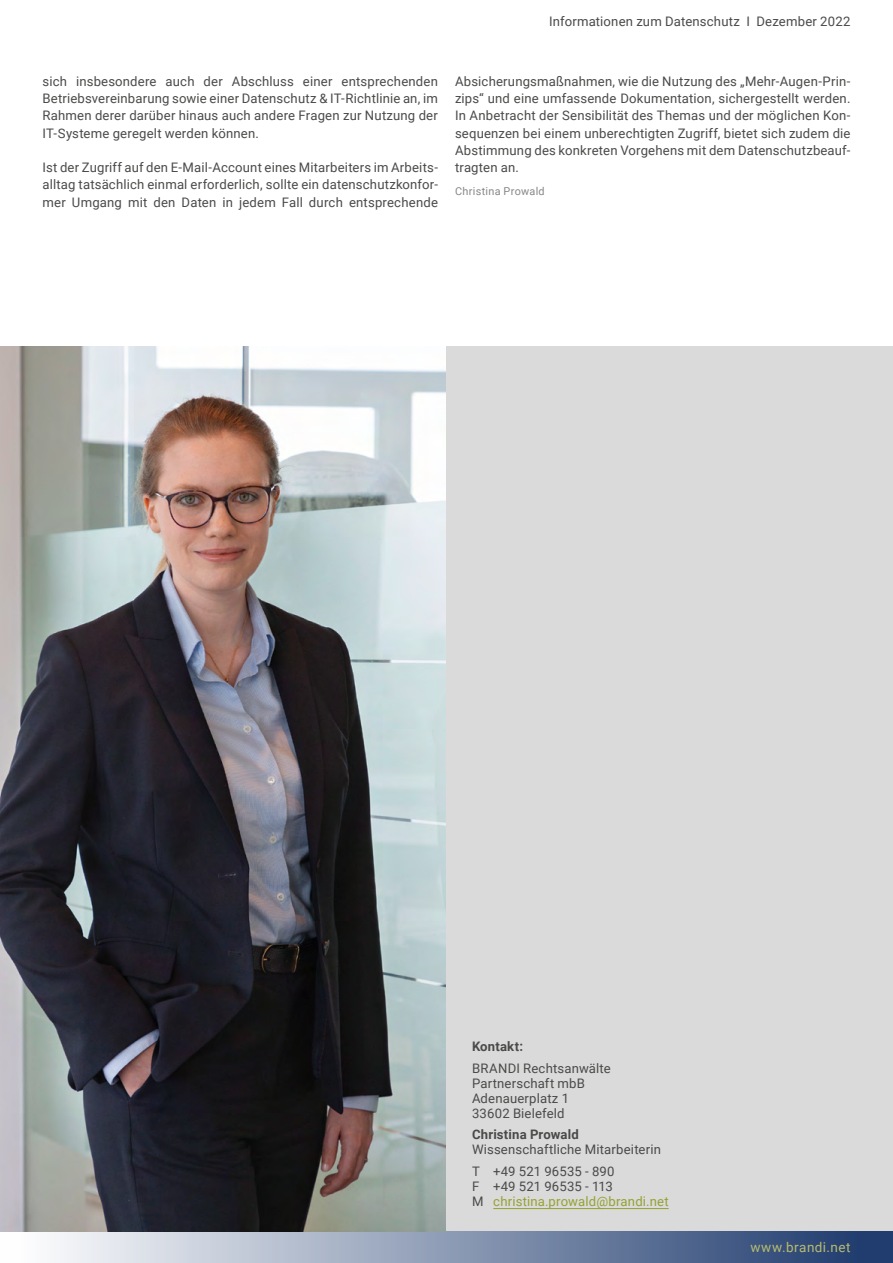
<style>
.page{position:relative;width:893px;height:1263px;background:#fff}
.page>*{position:absolute;margin:0;border:0;box-sizing:border-box;transform-origin:0 0}
.t1{font:13.5px "Roboto";letter-spacing:.035em;color:#b8bb6e}
.Fließtext{font:13.2px/17.2px "Roboto";letter-spacing:.015em;color:#4a4a49;text-align:justify}
.Kontaktdaten{font:13.2px/15px "Roboto";letter-spacing:.01em;color:#4a4a49}
.Kontaktdaten-2{font:700 13.2px "Roboto";letter-spacing:.015em;color:#4a4a49}
.Autorenname_unter_Te{font:10.8px "Roboto";letter-spacing:.025em;color:#878787}
.s1{font-weight:700}
.s2{color:#96a132}
</style>
<div class="page">
<div style="left:0;top:1231px;width:893px;height:32px;background:linear-gradient(to right,#fff,#19366a)"></div>
<img style="left:0;top:347px;width:446px;height:884px">
<div style="left:446px;top:347px;width:447px;height:884px;background:#dadada"></div>
<hr style="left:493px;top:1208px;width:176px;height:1px;background:#96a132">
<p class="Fließtext" style="left:549px;top:12px;width:303px">Informationen zum Datenschutz I Dezember 2022</p>
<p class="Fließtext" style="left:43px;top:72px;width:397px">sich insbesondere auch der Abschluss einer entsprechenden Betriebsvereinbarung sowie einer Datenschutz &amp; IT-Richtlinie an, im Rahmen derer darüber hinaus auch andere Fragen zur Nutzung der IT-Systeme geregelt werden können.</p>
<p class="Fließtext" style="left:43px;top:158px;width:397px">Ist der Zugriff auf den E-Mail-Account eines Mitarbeiters im Arbeits&shy;alltag tatsächlich einmal erforderlich, sollte ein datenschutzkonfor&shy;mer Umgang mit den Daten in jedem Fall durch entsprechende</p>
<p class="Fließtext" style="left:455px;top:72px;width:397px">Absicherungsmaßnahmen, wie die Nutzung des „Mehr-Augen-Prin&shy;zips“ und eine umfassende Dokumentation, sichergestellt werden.<br>In Anbetracht der Sensibilität des Themas und der möglichen Kon&shy;sequenzen bei einem unberechtigten Zugriff, bietet sich zudem die Abstimmung des konkreten Vorgehens mit dem Datenschutzbeauf&shy;tragten an.</p>
<p class="Autorenname_unter_Te" style="left:455px;top:183px;width:91px">Christina Prowald</p>
<p class="Kontaktdaten-2" style="left:472px;top:1037px;width:53px">Kontakt:</p>
<p class="Kontaktdaten" style="left:472px;top:1060px;width:140px">BRANDI Rechtsanwälte<br>Partnerschaft mbB<br>Adenauerplatz 1<br>33602 Bielefeld</p>
<p class="Kontaktdaten" style="left:472px;top:1126px;width:190px"><span class="s1">Christina Prowald<br></span>Wissenschaftliche Mitarbeiterin</p>
<p class="Kontaktdaten" style="left:472px;top:1163px;width:198px">T +49 521 96535 - 890<br>F +49 521 96535 - 113<br>M <span class="s2">christina.prowald@brandi.net</span></p>
<p class="t1" style="left:750px;top:1237px;width:102px">www.brandi.net</p>
</div>
